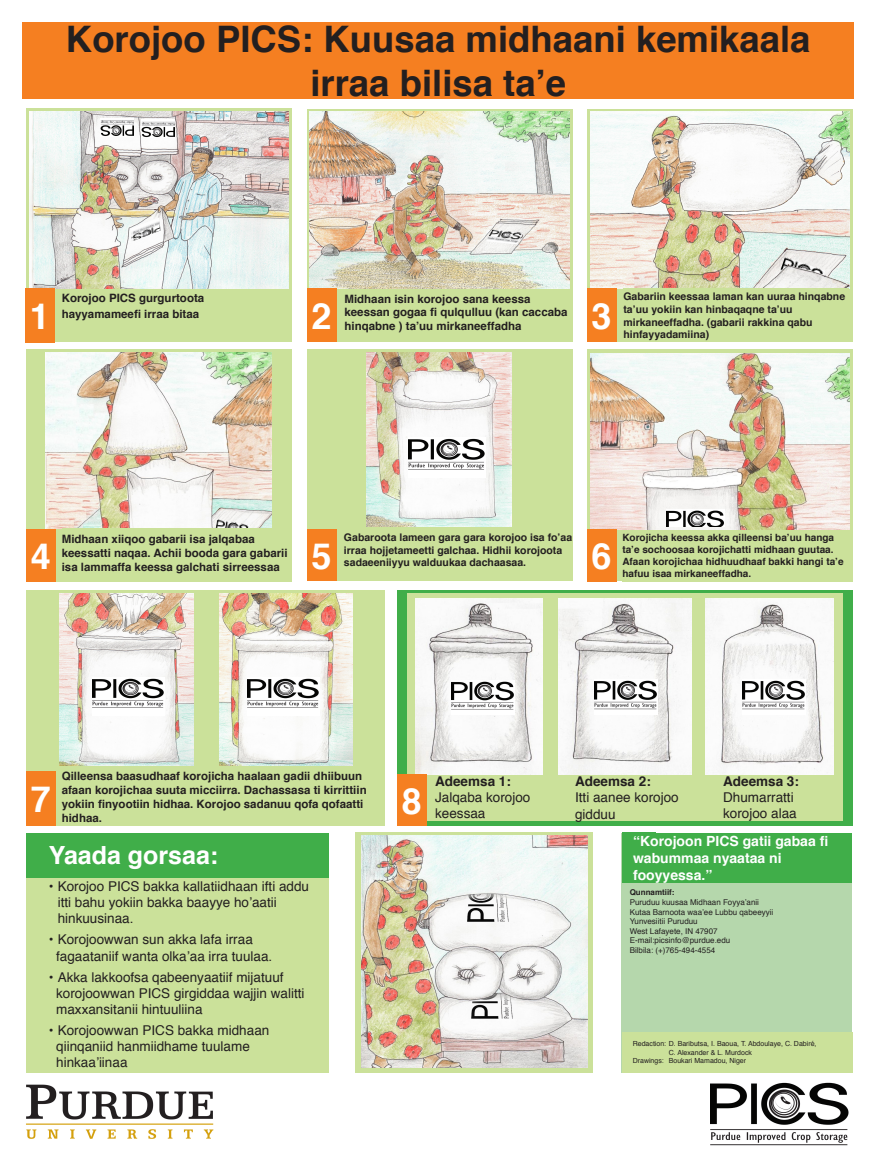
<style>
.page{position:relative;width:879px;height:1163px;background:#fff}
.page>*{position:absolute;margin:0;border:0;box-sizing:border-box;transform-origin:0 0}
.t1{font:700 36.5px "Helvetica";color:#231f20}
.t2{font:700 36px "Helvetica";color:#fff}
.t3{font:700 25px "Helvetica";color:#fff}
.t4{font:700 14px/16.8px "Helvetica";color:#fff}
.t5{font:13.5px/16.2px "Helvetica";color:#231f20}
.t6{font:700 13.5px "Helvetica";color:#231f20}
.t7{font:700 11.5px/13.8px "Helvetica";color:#231f20}
.t8{font:700 10.5px/12.6px "Helvetica";color:#231f20}
.t9{font:700 10px/12px "Helvetica";color:#231f20}
.t10{font:8px "Helvetica";color:#231f20}
.t11{font:700 8px "Helvetica";color:#231f20}
.t12{font:7px "Helvetica";color:#231f20}
.s1{font-weight:700}
</style>
<div class="page">
<div style="left:26px;top:840px;width:303px;height:232px;background:#cbe19a"></div>
<div style="left:397px;top:590px;width:455px;height:235px;background:#40ae49"></div>
<div style="left:621px;top:832px;width:231px;height:240px;background:#b5d7ac"></div>
<div style="left:356px;top:832px;width:237px;height:240px;background:#cbe19a"></div>
<svg style="left:587px;top:109px;width:265px;height:233px;background:#d2e2a6"></svg>
<svg style="left:307px;top:109px;width:265px;height:233px;background:#cedf9f"></svg>
<div style="left:26px;top:108px;width:266px;height:234px;background:#cbe19a"></div>
<div style="left:22px;top:22px;width:832px;height:77px;background:#f57f21"></div>
<img style="left:30px;top:112px;width:259px;height:176px">
<img style="left:711px;top:1082px;width:138px;height:64px">
<div style="left:344px;top:288px;width:225px;height:48px;background:#cbe19a"></div>
<img style="left:590px;top:112px;width:259px;height:176px">
<img style="left:310px;top:112px;width:259px;height:176px">
<img style="left:361px;top:835px;width:227px;height:232px">
<img style="left:26px;top:1084px;width:188px;height:55px">
<img style="left:486px;top:230px;width:37px;height:14px">
<div style="left:25px;top:288px;width:30px;height:54px;background:#f57f21"></div>
<div style="left:587px;top:288px;width:29px;height:54px;background:#f57f21"></div>
<div style="left:307px;top:288px;width:29px;height:54px;background:#f57f21"></div>
<div style="left:407px;top:593px;width:435px;height:228px;background:#cbe19a"></div>
<div style="left:26px;top:590px;width:359px;height:235px;background:#cbe19a"></div>
<img style="left:415px;top:598px;width:127px;height:176px">
<img style="left:559px;top:598px;width:132px;height:176px">
<img style="left:451px;top:680px;width:63px;height:34px">
<img style="left:594px;top:680px;width:63px;height:34px">
<img style="left:60px;top:593px;width:134px;height:172px">
<img style="left:93px;top:677px;width:72px;height:38px">
<div style="left:26px;top:771px;width:30px;height:54px;background:#f57f21"></div>
<img style="left:219px;top:593px;width:134px;height:167px">
<img style="left:219px;top:760px;width:134px;height:5px">
<img style="left:248px;top:677px;width:72px;height:38px">
<img style="left:100px;top:118px;width:33px;height:18px">
<img style="left:141px;top:120px;width:33px;height:18px">
<img style="left:130px;top:217px;width:30px;height:25px">
<img style="left:777px;top:257px;width:48px;height:3px">
<div style="left:586px;top:349px;width:266px;height:232px;background:#cbe19a"></div>
<div style="left:306px;top:349px;width:266px;height:231px;background:#cbe19a"></div>
<div style="left:26px;top:349px;width:266px;height:232px;background:#cbe19a"></div>
<img style="left:366px;top:353px;width:146px;height:173px">
<img style="left:409px;top:437px;width:77px;height:40px">
<img style="left:46px;top:352px;width:226px;height:176px">
<img style="left:590px;top:353px;width:259px;height:176px">
<img style="left:666px;top:509px;width:59px;height:18px">
<div style="left:26px;top:529px;width:30px;height:52px;background:#f57f21"></div>
<div style="left:307px;top:529px;width:29px;height:52px;background:#f57f21"></div>
<div style="left:587px;top:529px;width:29px;height:52px;background:#f57f21"></div>
<img style="left:214px;top:519px;width:36px;height:9px">
<div style="left:622px;top:1031px;width:230px;height:41px;background:#cbe19a"></div>
<img style="left:751px;top:260px;width:94px;height:28px">
<div style="left:623px;top:288px;width:226px;height:54px;background:#cbe19a"></div>
<img style="left:780px;top:258px;width:45px;height:30px">
<div style="left:397px;top:774px;width:29px;height:51px;background:#f57f21"></div>
<img style="left:706px;top:598px;width:127px;height:176px">
<img style="left:742px;top:680px;width:63px;height:34px">
<div style="left:26px;top:832px;width:30px;height:45px;background:#40ae49"></div>
<div style="left:49px;top:832px;width:280px;height:45px;background:#40ae49"></div>
<div style="left:622px;top:832px;width:34px;height:50px;background:#40ae49"></div>
<div style="left:633px;top:833px;width:219px;height:49px;background:#40ae49"></div>
<p class="t1" style="left:66px;top:10px;width:746px">Korojoo PICS: Kuusaa midhaani kemikaala</p>
<p class="t1" style="left:310px;top:54px;width:257px">irraa bilisa ta’e</p>
<p class="t7" style="left:62px;top:291px;width:144px">Korojoo PICS gurgurtoota</p>
<p class="t7" style="left:62px;top:307px;width:139px">hayyamameefi irraa bitaa</p>
<p class="t7" style="left:344px;top:292px;width:187px">Midhaan isin korojoo sana keessa</p>
<p class="t7" style="left:344px;top:305px;width:225px">keessan gogaa fi qulqulluu (kan caccaba hinqabne ) ta’uu mirkaneeffadha</p>
<p class="t2" style="left:30px;top:287px;width:22px">1</p>
<p class="t2" style="left:311px;top:287px;width:22px">2</p>
<p class="t2" style="left:591px;top:287px;width:22px">3</p>
<p class="t8" style="left:623px;top:290px;width:223px">Gabariin keessaa laman kan uuraa hinqabne ta’uu yokiin kan hinbaqaqne ta’uu</p>
<p class="t8" style="left:623px;top:316px;width:191px">mirkaneeffadha. (gabarii rakkina qabu</p>
<p class="t8" style="left:623px;top:328px;width:87px">hinfayyadamiina)</p>
<p class="t7" style="left:62px;top:532px;width:195px">Midhaan xiiqoo gabarii isa jalqabaa</p>
<p class="t7" style="left:62px;top:546px;width:227px">keessatti naqaa. Achii booda gara gabarii isa lammaffa keessa galchati sirreessaa</p>
<p class="t2" style="left:31px;top:527px;width:22px">4</p>
<p class="t2" style="left:311px;top:527px;width:22px">5</p>
<p class="t8" style="left:344px;top:531px;width:230px">Gabaroota lameen gara gara korojoo isa fo’aa irraa hojjetameetti galchaa. Hidhii korojoota</p>
<p class="t8" style="left:344px;top:556px;width:184px">sadaeeniiyyu walduukaa dachaasaa.</p>
<p class="t2" style="left:591px;top:527px;width:22px">6</p>
<p class="t9" style="left:622px;top:531px;width:213px">Korojicha keessa akka qilleensi ba’uu hanga ta’e sochoosaa korojichatti midhaan guutaa.</p>
<p class="t9" style="left:622px;top:555px;width:223px">Afaan korojichaa hidhuudhaaf bakki hangi ta’e hafuu isaa mirkaneeffadha.</p>
<p class="t2" style="left:31px;top:770px;width:22px">7</p>
<p class="t7" style="left:62px;top:769px;width:306px">Qilleensa baasudhaaf korojicha haalaan gadii dhiibuun afaan korojichaa suuta micciirra. Dachassasa ti kirrittiin yokiin finyootiin hidhaa. Korojoo sadanuu qofa qofaatti hidhaa.</p>
<p class="t5" style="left:435px;top:773px;width:97px"><span class="s1">Adeemsa 1:<br></span>Jalqaba korojoo keessaa</p>
<p class="t6" style="left:575px;top:770px;width:77px">Adeemsa 2:</p>
<p class="t2" style="left:402px;top:771px;width:22px">8</p>
<p class="t5" style="left:575px;top:790px;width:105px">Itti aanee korojoo gidduu</p>
<p class="t6" style="left:723px;top:770px;width:77px">Adeemsa 3:</p>
<p class="t5" style="left:723px;top:789px;width:72px">Dhumarratti</p>
<p class="t5" style="left:723px;top:805px;width:75px">korojoo alaa</p>
<p class="t3" style="left:49px;top:835px;width:171px">Yaada gorsaa:</p>
<p class="t4" style="left:633px;top:833px;width:197px">“Korojoon PICS gatii gabaa fi wabummaa nyaataa ni</p>
<p class="t4" style="left:633px;top:866px;width:81px">fooyyessa.”</p>
<p class="t5" style="left:58px;top:878px;width:253px;text-indent:-9px">• Korojoo PICS bakka kallatiidhaan ifti addu itti bahu yokiin bakka baayye ho’aatii hinkuusinaa.</p>
<p class="t5" style="left:49px;top:932px;width:206px">• Korojoowwan sun akka lafa irraa</p>
<p class="t5" style="left:56px;top:948px;width:218px">fagaataniif wanta olka’aa irra tuulaa.</p>
<p class="t5" style="left:49px;top:969px;width:236px">• Akka lakkoofsa qabeenyaatiif mijatuuf</p>
<p class="t5" style="left:56px;top:985px;width:250px">korojoowwan PICS girgiddaa wajjin walitti</p>
<p class="t5" style="left:56px;top:1001px;width:148px">maxxansitanii hintuuliina</p>
<p class="t5" style="left:49px;top:1022px;width:222px">• Korojoowwan PICS bakka midhaan</p>
<p class="t5" style="left:56px;top:1038px;width:195px">qiinqaniid hanmiidhame tuulame</p>
<p class="t5" style="left:56px;top:1055px;width:73px">hinkaa’iinaa</p>
<p class="t11" style="left:630px;top:886px;width:46px">Qunnamtiif:</p>
<p class="t10" style="left:630px;top:895px;width:131px">Puruduu kuusaa Midhaan Foyya’anii</p>
<p class="t10" style="left:630px;top:905px;width:145px">Kutaa Barnoota waa’ee Lubbu qabeeyyii</p>
<p class="t10" style="left:630px;top:915px;width:70px">Yunvesiitii Puruduu</p>
<p class="t10" style="left:630px;top:924px;width:89px">West Lafayete, IN 47907</p>
<p class="t10" style="left:630px;top:934px;width:102px">E-mail:picsinfo@purdue.edu</p>
<p class="t10" style="left:630px;top:943px;width:87px">Bilbila: (+)765-494-4554</p>
<p class="t12" style="left:633px;top:1038px;width:185px">Redaction: D. Baributsa, I. Baoua, T. Abdoulaye, C. Dabiré,</p>
<p class="t12" style="left:669px;top:1046px;width:85px">C. Alexander &amp; L. Murdock</p>
<p class="t12" style="left:633px;top:1055px;width:115px">Drawings: Boukari Mamadou, Niger</p>
</div>
